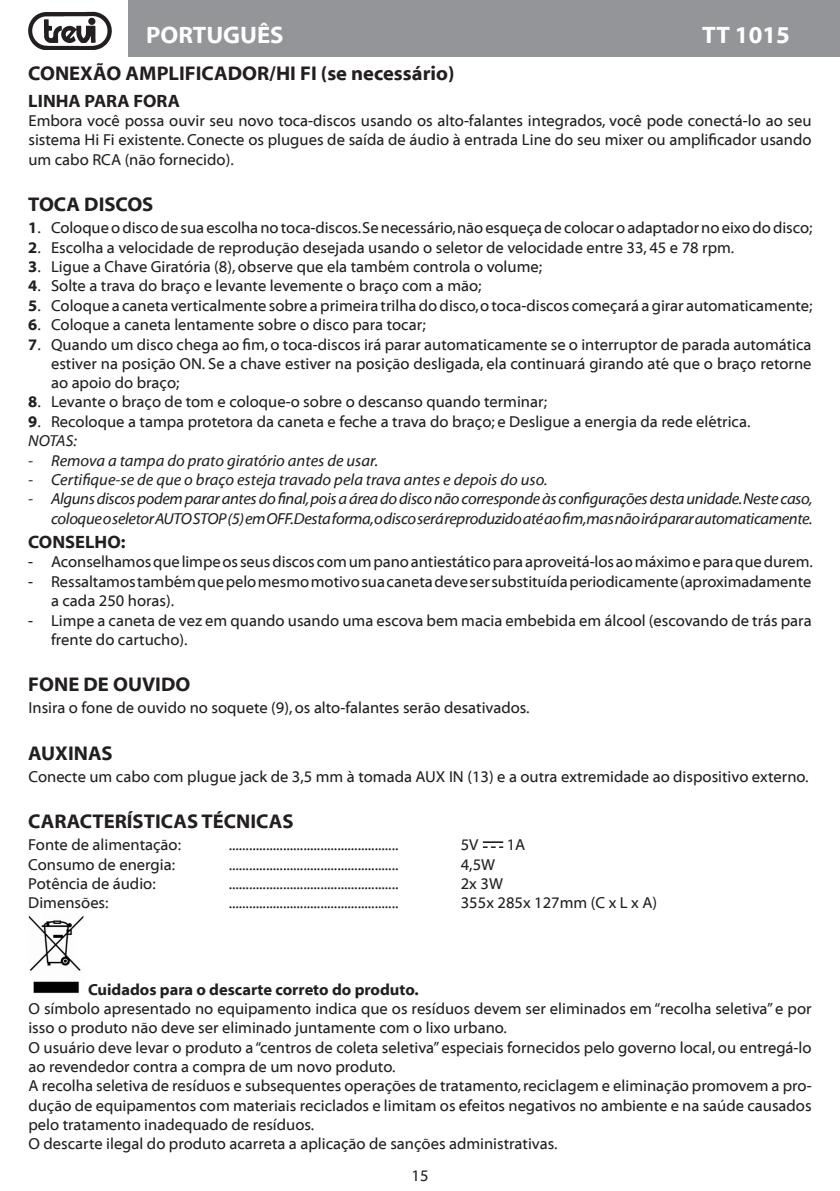
<style>
.page{position:relative;width:840px;height:1191px;background:#fff}
.page>*{position:absolute;margin:0;border:0;box-sizing:border-box;transform-origin:0 0}
.Titolo{font:24px "Myriad Bd Web";color:#fff}
.Titolo-2{font:20px "Myriad Bd Web";color:#231f20}
.Sottotitolo{font:18px "Myriad Bd Web";color:#231f20}
.Testo_rientrato{font:16px/19.2px "Myriad Web";color:#231f20}
.Corpo_testo{font:16px/19.2px "Myriad Web";color:#231f20}
.Testo_rientrato_TAB{font:16px "Myriad Web";color:#231f20}
.Corpo_testo_note{font:16px/19.2px "Myriad It Web";letter-spacing:-.025em;color:#231f20;text-align:right}
.Corpo_testo_note-2{font:16px "Myriad It Web";color:#231f20}
.Smistamento{font:16px "Myriad Bd Web";color:#231f20}
.s1{font-family:"Myriad Bd Web"}
</style>
<div class="page">
<div style="left:128px;top:0;width:711px;height:57px;background:#939598"></div>
<img style="left:29px;top:12px;width:83px;height:38px">
<img style="left:29px;top:915px;width:55px;height:79px">
<img style="left:482px;top:841px;width:21px;height:7px">
<p class="Titolo" style="left:146px;top:22px;width:139px">PORTUGUÊS</p>
<h1 class="Titolo" style="left:701px;top:22px;width:89px">TT 1015</h1>
<p class="Titolo-2" style="left:28px;top:62px;width:427px">CONEXÃO AMPLIFICADOR/HI FI (se necessário)</p>
<p class="Sottotitolo" style="left:28px;top:91px;width:153px">LINHA PARA FORA</p>
<p class="Corpo_testo" style="left:28px;top:112px;width:784px;text-align:justify">Embora você possa ouvir seu novo toca-discos usando os alto-falantes integrados, você pode conectá-lo ao seu sistema Hi Fi existente. Conecte os plugues de saída de áudio à entrada Line do seu mixer ou amplificador usando um cabo RCA (não fornecido).</p>
<p class="Titolo-2" style="left:28px;top:193px;width:126px">TOCA DISCOS</p>
<p class="Testo_rientrato" style="left:28px;top:218px;width:785px"><span class="s1">1</span>. Coloque o disco de sua escolha no toca-discos. Se necessário, não esqueça de colocar o adaptador no eixo do disco;</p>
<p class="Testo_rientrato" style="left:28px;top:238px;width:707px"><span class="s1">2</span>. Escolha a velocidade de reprodução desejada usando o seletor de velocidade entre 33, 45 e 78 rpm.</p>
<p class="Testo_rientrato" style="left:28px;top:257px;width:515px"><span class="s1">3</span>. Ligue a Chave Giratória (8), observe que ela também controla o volume;</p>
<p class="Testo_rientrato" style="left:28px;top:277px;width:454px"><span class="s1">4</span>. Solte a trava do braço e levante levemente o braço com a mão;</p>
<p class="Testo_rientrato" style="left:28px;top:296px;width:785px"><span class="s1">5</span>. Coloque a caneta verticalmente sobre a primeira trilha do disco, o toca-discos começará a girar automaticamente;</p>
<p class="Testo_rientrato" style="left:28px;top:315px;width:398px"><span class="s1">6</span>. Coloque a caneta lentamente sobre o disco para tocar;</p>
<p class="Testo_rientrato" style="left:51px;top:335px;width:761px;text-align:justify;text-indent:-23px"><span class="s1">7</span>. Quando um disco chega ao fim, o toca-discos irá parar automaticamente se o interruptor de parada automática estiver na posição ON. Se a chave estiver na posição desligada, ela continuará girando até que o braço retorne ao apoio do braço;</p>
<p class="Testo_rientrato" style="left:28px;top:393px;width:520px"><span class="s1">8</span>. Levante o braço de tom e coloque-o sobre o descanso quando terminar;</p>
<p class="Testo_rientrato" style="left:28px;top:412px;width:723px"><span class="s1">9</span>. Recoloque a tampa protetora da caneta e feche a trava do braço; e Desligue a energia da rede elétrica.</p>
<p class="Corpo_testo_note" style="left:28px;top:431px;width:50px">NOTAS:</p>
<p class="Corpo_testo_note-2" style="left:28px;top:451px;width:351px">- Remova a tampa do prato giratório antes de usar.</p>
<p class="Corpo_testo_note-2" style="left:28px;top:471px;width:520px">- Certifique-se de que o braço esteja travado pela trava antes e depois do uso.</p>
<p class="Corpo_testo_note" style="left:28px;top:490px;width:785px">- Algunsdiscospodempararantesdofinal,poisaáreadodisconãocorrespondeàs configuraçõesdestaunidade.Neste caso, coloqueoseletorAUTOSTOP(5)emOFF.Destaforma,odiscoseráreproduzidoatéaofim,masnãoirápararautomaticamente.</p>
<p class="Sottotitolo" style="left:28px;top:532px;width:99px">CONSELHO:</p>
<p class="Testo_rientrato" style="left:28px;top:553px;width:785px">- Aconselhamos que limpe os seus discos com um pano antiestático para aproveitá-los ao máximo e para que durem.</p>
<p class="Testo_rientrato" style="left:51px;top:572px;width:761px;text-indent:-23px">- Ressaltamos também que pelo mesmo motivo sua caneta deve ser substituída periodicamente (aproximadamente a cada 250 horas).</p>
<p class="Testo_rientrato" style="left:51px;top:611px;width:761px;text-indent:-23px">- Limpe a caneta de vez em quando usando uma escova bem macia embebida em álcool (escovando de trás para frente do cartucho).</p>
<p class="Titolo-2" style="left:28px;top:673px;width:163px">FONE DE OUVIDO</p>
<p class="Corpo_testo" style="left:28px;top:698px;width:502px">Insira o fone de ouvido no soquete (9), os alto-falantes serão desativados.</p>
<p class="Titolo-2" style="left:28px;top:742px;width:86px">AUXINAS</p>
<p class="Corpo_testo" style="left:28px;top:767px;width:781px">Conecte um cabo com plugue jack de 3,5 mm à tomada AUX IN (13) e a outra extremidade ao dispositivo externo.</p>
<p class="Titolo-2" style="left:28px;top:810px;width:266px">CARACTERÍSTICAS TÉCNICAS</p>
<p class="Testo_rientrato_TAB" style="left:28px;top:836px;width:154px">Fonte de alimentação:</p>
<p class="Testo_rientrato_TAB" style="left:228px;top:836px;width:171px">..................................................</p>
<p class="Testo_rientrato_TAB" style="left:460px;top:836px;width:19px">5V</p>
<p class="Testo_rientrato_TAB" style="left:506px;top:836px;width:20px">1A</p>
<p class="Testo_rientrato_TAB" style="left:28px;top:855px;width:148px">Consumo de energia:</p>
<p class="Testo_rientrato_TAB" style="left:228px;top:855px;width:171px">..................................................</p>
<p class="Testo_rientrato_TAB" style="left:460px;top:855px;width:36px">4,5W</p>
<p class="Testo_rientrato_TAB" style="left:28px;top:875px;width:129px">Potência de áudio:</p>
<p class="Testo_rientrato_TAB" style="left:228px;top:875px;width:171px">..................................................</p>
<p class="Testo_rientrato_TAB" style="left:460px;top:875px;width:44px">2x 3W</p>
<p class="Testo_rientrato_TAB" style="left:28px;top:894px;width:82px">Dimensões:</p>
<p class="Testo_rientrato_TAB" style="left:228px;top:894px;width:171px">..................................................</p>
<p class="Testo_rientrato_TAB" style="left:460px;top:894px;width:198px">355x 285x 127mm (C x L x A)</p>
<p class="Smistamento" style="left:88px;top:980px;width:332px">Cuidados para o descarte correto do produto.</p>
<p class="Corpo_testo" style="left:28px;top:999px;width:784px">O símbolo apresentado no equipamento indica que os resíduos devem ser eliminados em “recolha seletiva” e por isso o produto não deve ser eliminado juntamente com o lixo urbano.</p>
<p class="Corpo_testo" style="left:28px;top:1038px;width:784px">O usuário deve levar o produto a “centros de coleta seletiva” especiais fornecidos pelo governo local, ou entregá-lo ao revendedor contra a compra de um novo produto.</p>
<p class="Corpo_testo" style="left:28px;top:1076px;width:784px;text-align:justify">A recolha seletiva de resíduos e subsequentes operações de tratamento, reciclagem e eliminação promovem a pro&shy;dução de equipamentos com materiais reciclados e limitam os efeitos negativos no ambiente e na saúde causados pelo tratamento inadequado de resíduos.</p>
<p class="Corpo_testo" style="left:28px;top:1134px;width:530px">O descarte ilegal do produto acarreta a aplicação de sanções administrativas.</p>
<p class="Corpo_testo" style="left:411px;top:1166px;width:18px">15</p>
</div>
